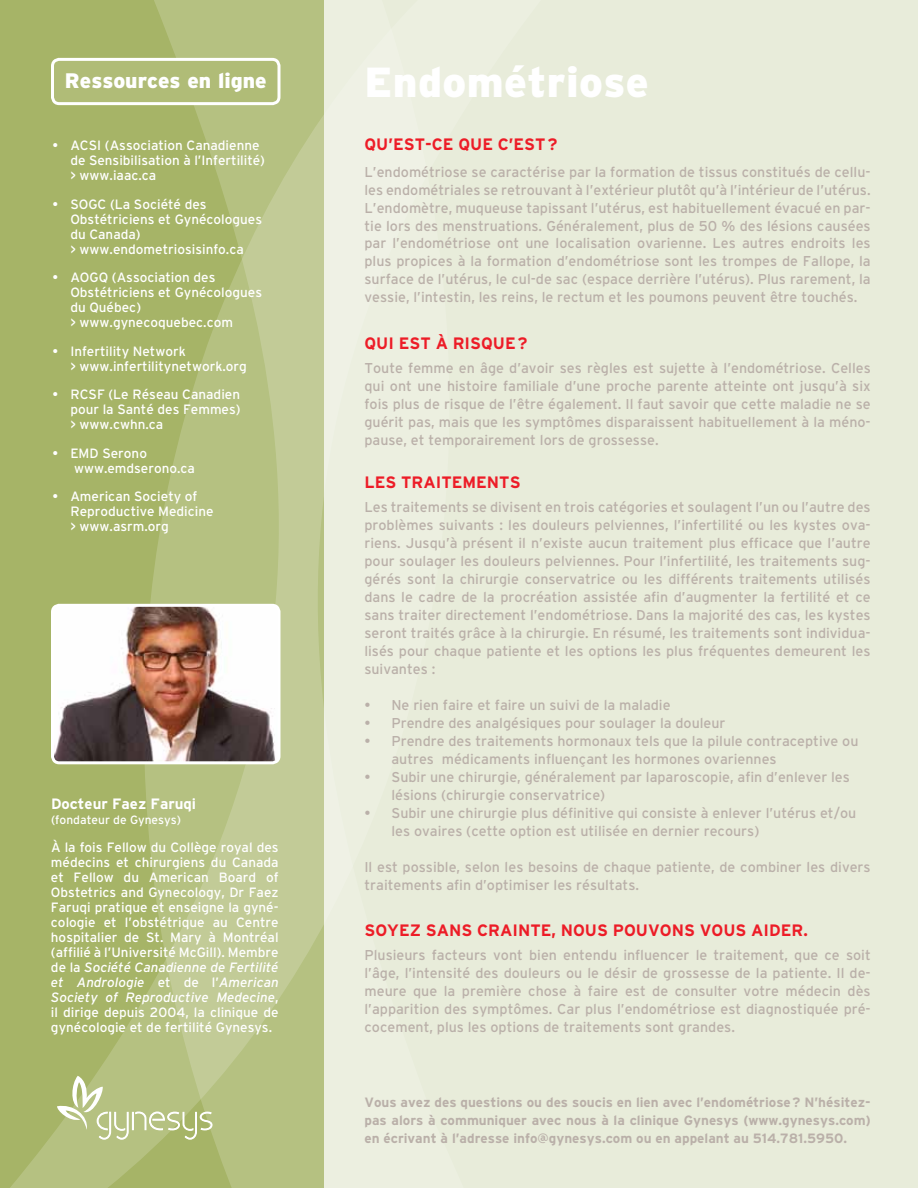
<style>
.page{position:relative;width:918px;height:1188px;background:#e8ecda}
.page>*{position:absolute;margin:0;border:0;box-sizing:border-box;transform-origin:0 0}
.t1{font:900 42px "Interstate";letter-spacing:.01em;color:#fff}
.t2{font:900 21px "Interstate";color:#fff}
.t3{font:700 16.5px "Interstate";color:#ed1c27}
.t4{font:700 15px "Interstate";color:#fff}
.t5{font:14.25px/18px "Interstate";color:#bab0a9;text-align:justify}
.t6{font:13.5px/15px "Interstate";color:#fff}
.t7{font:700 13.5px/18px "Interstate";color:#bab0a9;text-align:justify}
.t8{font:12px "Interstate";color:#fff}
.s1{font-style:italic}
</style>
<div class="page">
<svg style="left:0;top:0;width:427px;height:1188px"></svg>
<div style="left:52px;top:59px;width:227px;height:45px;background:#b0bc77;border-radius:7px"></div>
<div style="left:51px;top:58px;width:229px;height:47px;border:3px solid #fff;border-radius:7px"></div>
<svg style="left:57px;top:1076px;width:155px;height:64px;background:#bcc78e"></svg>
<img style="left:52px;top:605px;width:227px;height:158px">
<div style="left:51px;top:604px;width:229px;height:160px;border:3px solid #fff;border-radius:7px"></div>
<h2 class="t2" style="left:65px;top:69px;width:203px">Ressources en ligne</h2>
<h1 class="t1" style="left:364px;top:58px;width:286px">Endométriose</h1>
<p class="t6" style="left:70px;top:138px;width:196px;text-indent:-18px">• ACSI (Association Canadienne de Sensibilisation à l’Infertilité) &gt; www.iaac.ca</p>
<p class="t6" style="left:70px;top:197px;width:193px;text-indent:-18px">• SOGC (La Société des<br>Obstétriciens et Gynécologues du Canada)<br>&gt; www.endometriosisinfo.ca</p>
<p class="t6" style="left:70px;top:270px;width:193px;text-indent:-18px">• AOGQ (Association des<br>Obstétriciens et Gynécologues du Québec)<br>&gt; www.gynecoquebec.com</p>
<p class="t6" style="left:70px;top:344px;width:178px;text-indent:-18px">• Infertility Network<br>&gt; www.infertilitynetwork.org</p>
<p class="t6" style="left:70px;top:387px;width:172px;text-align:justify;text-indent:-18px">• RCSF (Le Réseau Canadien pour la Santé des Femmes) &gt; www.cwhn.ca</p>
<p class="t6" style="left:74px;top:446px;width:123px;text-indent:-22px">• EMD Serono www.emdserono.ca</p>
<p class="t6" style="left:70px;top:489px;width:145px;text-indent:-18px">• American Society of<br>Reproductive Medicine &gt; www.asrm.org</p>
<p class="t4" style="left:51px;top:795px;width:147px">Docteur Faez Faruqi</p>
<p class="t8" style="left:51px;top:813px;width:132px">(fondateur de Gynesys)</p>
<p class="t6" style="left:51px;top:840px;width:229px;text-align:justify">À la fois Fellow du Collège royal des médecins et chirurgiens du Canada et Fellow du American Board of Obstetrics and Gynecology, Dr Faez Faruqi pratique et enseigne la gyné&shy;cologie et l’obstétrique au Centre hospitalier de St. Mary à Montréal (affilié à l’Université McGill). Membre de la <span class="s1">Société Canadienne de Fertilité et Andrologie</span> et de l’<span class="s1">American Society of Reproductive Medecine</span>, il dirige depuis 2004, la clinique de gynécologie et de fertilité Gynesys.</p>
<p class="t3" style="left:364px;top:135px;width:194px">Qu’est-ce qu e c’est?</p>
<p class="t5" style="left:364px;top:162px;width:508px">L’endométriose se caractérise par la formation de tissus constitués de cellu&shy;les endométriales se retrouvant à l’extérieur plutôt qu’à l’intérieur de l’utérus.<br>L’endomètre, muqueuse tapissant l’utérus, est habituellement évacué en par&shy;tie lors des menstruations. Généralement, plus de 50 % des lésions causées par l’endométriose ont une localisation ovarienne. Les autres endroits les plus propices à la formation d’endométriose sont les trompes de Fallope, la surface de l’utérus, le cul-de sac (espace derrière l’utérus). Plus rarement, la vessie, l’intestin, les reins, le rectum et les poumons peuvent être touchés.</p>
<p class="t3" style="left:364px;top:334px;width:165px">Qui est à risque?</p>
<p class="t5" style="left:364px;top:359px;width:508px">Toute femme en âge d’avoir ses règles est sujette à l’endométriose. Celles qui ont une histoire familiale d’une proche parente atteinte ont jusqu’à six fois plus de risque de l’être également. Il faut savoir que cette maladie ne se guérit pas, mais que les symptômes disparaissent habituellement à la méno&shy;pause, et temporairement lors de grossesse.</p>
<p class="t3" style="left:364px;top:473px;width:158px">Les traitements</p>
<p class="t5" style="left:364px;top:498px;width:508px">Les traitements se divisent en trois catégories et soulagent l’un ou l’autre des problèmes suivants : les douleurs pelviennes, l’infertilité ou les kystes ova&shy;riens. Jusqu’à présent il n’existe aucun traitement plus efficace que l’autre pour soulager les douleurs pelviennes. Pour l’infertilité, les traitements sug&shy;gérés sont la chirurgie conservatrice ou les différents traitements utilisés dans le cadre de la procréation assistée afin d’augmenter la fertilité et ce sans traiter directement l’endométriose. Dans la majorité des cas, les kystes seront traités grâce à la chirurgie. En résumé, les traitements sont individua&shy;lisés pour chaque patiente et les options les plus fréquentes demeurent les suivantes :</p>
<p class="t5" style="left:364px;top:696px;width:308px">• Ne rien faire et faire un suivi de la maladie</p>
<p class="t5" style="left:364px;top:714px;width:363px">• Prendre des analgésiques pour soulager la douleur</p>
<p class="t5" style="left:391px;top:732px;width:469px;text-indent:-27px">• Prendre des traitements hormonaux tels que la pilule contraceptive ou autres médicaments influençant les hormones ovariennes</p>
<p class="t5" style="left:391px;top:768px;width:460px;text-indent:-27px">• Subir une chirurgie, généralement par laparoscopie, afin d’enlever les lésions (chirurgie conservatrice)</p>
<p class="t5" style="left:391px;top:804px;width:466px;text-indent:-27px">• Subir une chirurgie plus définitive qui consiste à enlever l’utérus et/ou les ovaires (cette option est utilisée en dernier recours)</p>
<p class="t5" style="left:364px;top:858px;width:508px">Il est possible, selon les besoins de chaque patiente, de combiner les divers traitements afin d’optimiser les résultats.</p>
<p class="t3" style="left:364px;top:921px;width:445px">Soyez sans crainte, nous pouvons vous aider.</p>
<p class="t5" style="left:364px;top:946px;width:508px">Plusieurs facteurs vont bien entendu influencer le traitement, que ce soit l’âge, l’intensité des douleurs ou le désir de grossesse de la patiente. Il de&shy;meure que la première chose à faire est de consulter votre médecin dès l’apparition des symptômes. Car plus l’endométriose est diagnostiquée pré&shy;cocement, plus les options de traitements sont grandes.</p>
<p class="t7" style="left:364px;top:1093px;width:508px">Vous avez des questions ou des soucis en lien avec l’endométriose? N’hésitez&shy;pas alors à communiquer avec nous à la clinique Gynesys (www.gynesys.com) en écrivant à l’adresse info@gynesys.com ou en appelant au 514.781.5950.</p>
</div>
